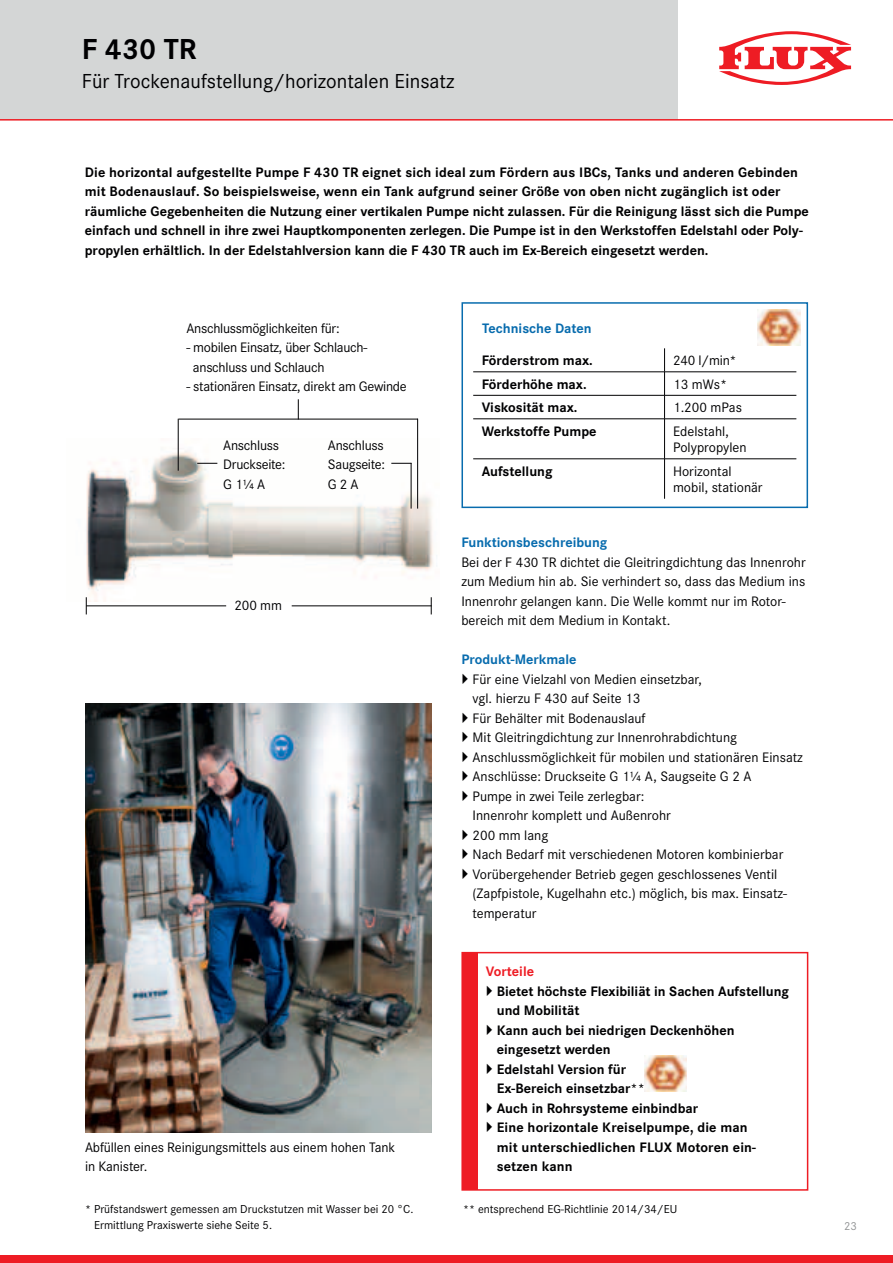
<style>
.page{position:relative;width:893px;height:1263px;background:#fff}
.page>*{position:absolute;margin:0;border:0;box-sizing:border-box;transform-origin:0 0}
.t1{font:700 30px "Corporate S";color:#000002}
.t2{font:21px "Corporate S";color:#000002}
.t3{font:700 14.25px/19.5px "Corporate S";color:#000002}
.t4{font:14.25px/19.5px "Corporate S";color:#000002}
.t5{font:14.25px/19.5px "Corporate S";letter-spacing:-.02em;color:#000002}
.t6{font:700 14.25px "Corporate S";color:#086cae}
.t7{font:700 14.25px "Corporate S";color:#ee1c24}
.t8{font:12px/16.5px "Corporate S";color:#000002}
.t9{font:12px "Corporate S";color:#919394}
</style>
<div class="page">
<div style="left:0;top:0;width:677px;height:119px;background:#d4d6d6"></div>
<hr style="left:0;top:119px;width:893px;height:2px;background:#ee1c24">
<div style="left:0;top:1255px;width:893px;height:8px;background:#ee1c24"></div>
<svg style="left:719px;top:31px;width:132px;height:54px"></svg>
<div style="left:462px;top:953px;width:15px;height:236px;background:#ee1c24"></div>
<div style="left:461px;top:952px;width:347px;height:239px;border:2px solid #ee1c24"></div>
<img style="left:758px;top:310px;width:42px;height:35px">
<div style="left:461px;top:302px;width:347px;height:206px;border:2px solid #086cae"></div>
<hr style="left:473px;top:372px;width:323px;height:1px;background:#000002">
<hr style="left:473px;top:395px;width:323px;height:1px;background:#000002">
<svg style="left:664px;top:348px;width:1px;height:71px"></svg>
<hr style="left:473px;top:419px;width:323px;height:1px;background:#000002">
<hr style="left:664px;top:419px;width:1px;height:40px;background:#000002">
<hr style="left:473px;top:459px;width:323px;height:1px;background:#000002">
<hr style="left:664px;top:459px;width:1px;height:40px;background:#000002">
<img style="left:85px;top:438px;width:348px;height:163px">
<img style="left:85px;top:703px;width:347px;height:429px">
<hr style="left:178px;top:419px;width:1px;height:52px;background:#000002">
<svg style="left:197px;top:463px;width:20px;height:1px"></svg>
<svg style="left:391px;top:463px;width:20px;height:1px"></svg>
<svg style="left:298px;top:399px;width:1px;height:20px"></svg>
<hr style="left:417px;top:419px;width:1px;height:90px;background:#000002">
<hr style="left:411px;top:463px;width:1px;height:46px;background:#000002">
<hr style="left:179px;top:419px;width:239px;height:1px;background:#000002">
<hr style="left:86px;top:605px;width:140px;height:1px;background:#000002">
<hr style="left:292px;top:605px;width:140px;height:1px;background:#000002">
<svg style="left:86px;top:597px;width:1px;height:17px"></svg>
<svg style="left:431px;top:597px;width:1px;height:17px"></svg>
<img style="left:644px;top:1056px;width:42px;height:35px">
<h1 class="t1" style="left:82px;top:37px;width:116px">F 430 TR</h1>
<h2 class="t2" style="left:82px;top:73px;width:374px">Für Trockenaufstellung/horizontalen Einsatz</h2>
<p class="t3" style="left:85px;top:163px;width:725px">Die horizontal aufgestellte Pumpe F 430 TR eignet sich ideal zum Fördern aus IBCs, Tanks und anderen Gebinden mit Bodenauslauf. So beispielsweise, wenn ein Tank aufgrund seiner Größe von oben nicht zugänglich ist oder räumliche Gegebenheiten die Nutzung einer vertikalen Pumpe nicht zulassen. Für die Reinigung lässt sich die Pumpe einfach und schnell in ihre zwei Hauptkomponenten zerlegen. Die Pumpe ist in den Werkstoffen Edelstahl oder Poly&shy;propylen erhältlich. In der Edelstahlversion kann die F 430 TR auch im Ex-Bereich eingesetzt werden.</p>
<p class="t5" style="left:186px;top:319px;width:155px">Anschlussmöglichkeiten für:</p>
<p class="t5" style="left:193px;top:339px;width:176px;text-indent:-7px">- mobilen Einsatz, über Schlauch&shy;anschluss und Schlauch</p>
<p class="t5" style="left:186px;top:378px;width:222px">- stationären Einsatz, direkt am Gewinde</p>
<p class="t5" style="left:223px;top:436px;width:64px">Anschluss<br>Druckseite:<br>G 1¼ A</p>
<p class="t4" style="left:328px;top:436px;width:59px;text-align:justify">Anschluss Saugseite:<br>G 2 A</p>
<p class="t4" style="left:234px;top:596px;width:49px">200 mm</p>
<p class="t4" style="left:85px;top:1138px;width:312px">Abfüllen eines Reinigungsmittels aus einem hohen Tank in Kanister.</p>
<p class="t8" style="left:94px;top:1201px;width:321px;text-indent:-9px">* Prüfstandswert gemessen am Druckstutzen mit Wasser bei 20 °C.<br>Ermittlung Praxiswerte siehe Seite 5.</p>
<p class="t6" style="left:482px;top:322px;width:111px">Technische Daten</p>
<p class="t3" style="left:482px;top:352px;width:113px">Förderstrom max.</p>
<p class="t4" style="left:673px;top:352px;width:65px">240 l/min*</p>
<p class="t3" style="left:482px;top:376px;width:106px">Förderhöhe max.</p>
<p class="t4" style="left:673px;top:375px;width:56px">13 mWs*</p>
<p class="t3" style="left:482px;top:399px;width:97px">Viskosität max.</p>
<p class="t4" style="left:673px;top:399px;width:70px">1.200 mPas</p>
<p class="t3" style="left:482px;top:422px;width:116px">Werkstoffe Pumpe</p>
<p class="t4" style="left:673px;top:424px;width:75px;line-height:16.5px">Edelstahl,<br>Polypropylen</p>
<p class="t3" style="left:482px;top:462px;width:72px">Aufstellung</p>
<p class="t4" style="left:673px;top:464px;width:91px;line-height:16.5px">Horizontal mobil, stationär</p>
<p class="t6" style="left:461px;top:537px;width:148px">Funktionsbeschreibung</p>
<p class="t4" style="left:461px;top:553px;width:346px">Bei der F 430 TR dichtet die Gleitringdichtung das Innenrohr zum Medium hin ab. Sie verhindert so, dass das Medium ins Innenrohr gelangen kann. Die Welle kommt nur im Rotor&shy;bereich mit dem Medium in Kontakt.</p>
<p class="t6" style="left:461px;top:654px;width:117px">Produkt-Merkmale</p>
<p class="t4" style="left:473px;top:670px;width:332px">Für eine Vielzahl von Medien einsetzbar,<br>vgl. hierzu F 430 auf Seite 13<br>Für Behälter mit Bodenauslauf<br>Mit Gleitringdichtung zur Innenrohrabdichtung Anschlussmöglichkeit für mobilen und stationären Einsatz Anschlüsse: Druckseite G 1¼ A, Saugseite G 2 A<br>Pumpe in zwei Teile zerlegbar:<br>Innenrohr komplett und Außenrohr<br>200 mm lang<br>Nach Bedarf mit verschiedenen Motoren kombinierbar Vorübergehender Betrieb gegen geschlossenes Ventil (Zapfpistole, Kugelhahn etc.) möglich, bis max. Einsatz&shy;temperatur</p>
<p class="t7" style="left:486px;top:966px;width:50px">Vorteile</p>
<p class="t3" style="left:497px;top:982px;width:294px">Bietet höchste Flexibiliät in Sachen Aufstellung und Mobilität<br>Kann auch bei niedrigen Deckenhöhen eingesetzt werden<br>Edelstahl Version für<br>Ex-Bereich einsetzbar**<br>Auch in Rohrsysteme einbindbar<br>Eine horizontale Kreiselpumpe, die man<br>mit unterschiedlichen FLUX Motoren ein&shy;setzen kann</p>
<p class="t8" style="left:463px;top:1201px;width:216px">** entsprechend EG-Richtlinie 2014/34/EU</p>
<p class="t9" style="left:844px;top:1221px;width:14px">23</p>
</div>
